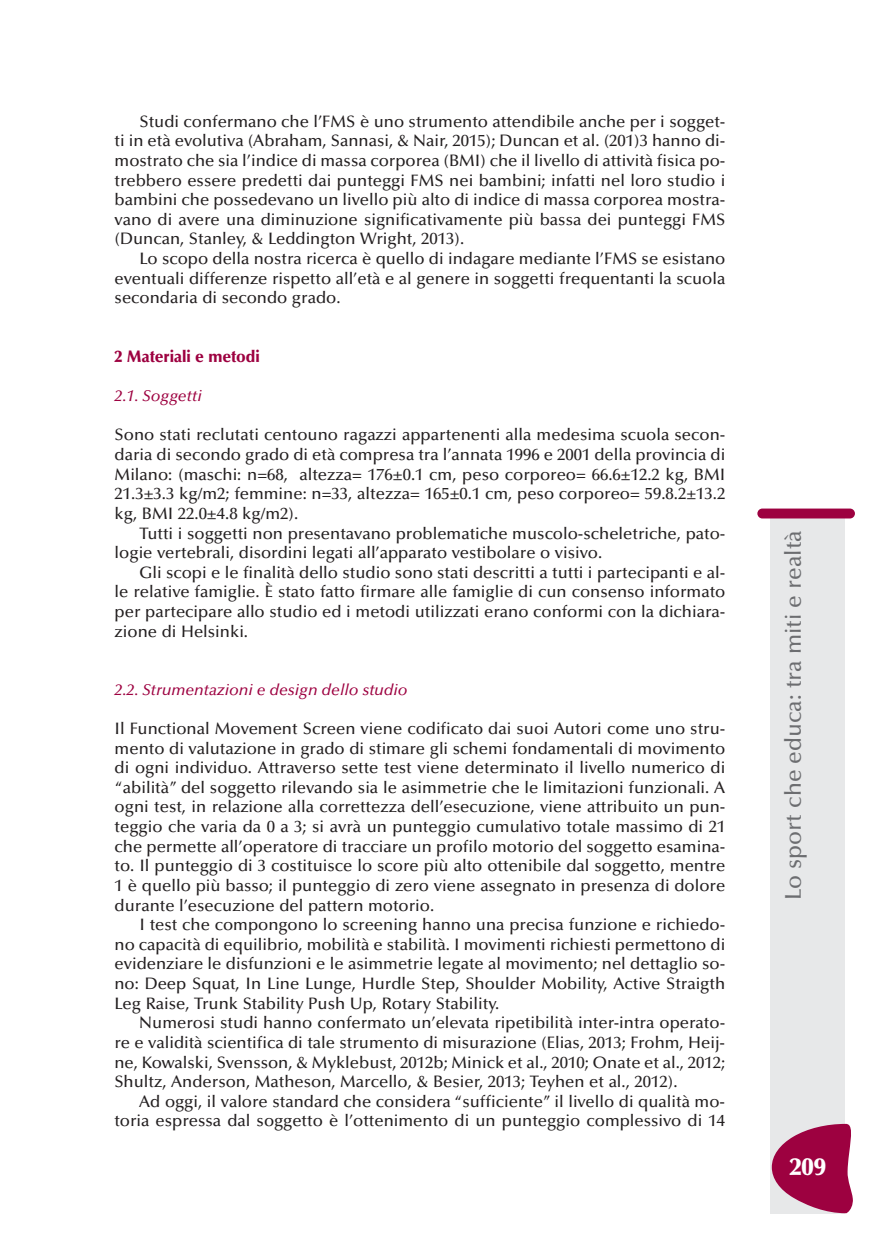
<style>
.page{position:relative;width:869px;height:1241px;background:#fff}
.page>*{position:absolute;margin:0;border:0;box-sizing:border-box;transform-origin:0 0}
.t1{font:900 24.5px "Optima";color:#fff}
.t2{font:500 22.75px "Optima";color:#6c6d70}
.t3{font:500 16.62px/19.6px "Optima";color:#231f20;text-align:justify}
.t4{font:900 16.62px "Optima";color:#9d0140;scale:.95 1}
.t5{font:italic 500 15.75px "Optima";color:#9d0140}
</style>
<div class="page">
<div style="left:770px;top:516px;width:74px;height:697px;background:#e7e8e9"></div>
<div style="left:757px;top:508px;width:97px;height:10px;background:#9d0140;border-radius:5px"></div>
<svg style="left:771px;top:1123px;width:82px;height:89px"></svg>
<p class="t3" style="left:115px;top:113px;width:612px;text-indent:25px">Studi confermano che l’FMS è uno strumento attendibile anche per i sogget&shy;ti in età evolutiva (Abraham, Sannasi, &amp; Nair, 2015); Duncan et al. (201)3 hanno di&shy;mostrato che sia l’indice di massa corporea (BMI) che il livello di attività fisica po&shy;trebbero essere predetti dai punteggi FMS nei bambini; infatti nel loro studio i bambini che possedevano un livello più alto di indice di massa corporea mostra&shy;vano di avere una diminuzione significativamente più bassa dei punteggi FMS (Duncan, Stanley, &amp; Leddington Wright, 2013).</p>
<p class="t3" style="left:115px;top:250px;width:612px;text-indent:25px">Lo scopo della nostra ricerca è quello di indagare mediante l’FMS se esistano eventuali differenze rispetto all’età e al genere in soggetti frequentanti la scuola secondaria di secondo grado.</p>
<p class="t4" style="left:115px;top:350px;width:154px">2 Materiali e metodi</p>
<p class="t5" style="left:115px;top:390px;width:89px">2.1. Soggetti</p>
<p class="t3" style="left:115px;top:426px;width:612px">Sono stati reclutati centouno ragazzi appartenenti alla medesima scuola secon&shy;daria di secondo grado di età compresa tra l’annata 1996 e 2001 della provincia di Milano: (maschi: n=68, altezza= 176±0.1 cm, peso corporeo= 66.6±12.2 kg, BMI 21.3±3.3 kg/m2; femmine: n=33, altezza= 165±0.1 cm, peso corporeo= 59.8.2±13.2 kg, BMI 22.0±4.8 kg/m2).</p>
<p class="t3" style="left:115px;top:525px;width:612px;text-indent:25px">Tutti i soggetti non presentavano problematiche muscolo-scheletriche, pato&shy;logie vertebrali, disordini legati all’apparato vestibolare o visivo.</p>
<p class="t3" style="left:115px;top:564px;width:612px;text-indent:25px">Gli scopi e le finalità dello studio sono stati descritti a tutti i partecipanti e al&shy;le relative famiglie. È stato fatto firmare alle famiglie di cun consenso informato per partecipare allo studio ed i metodi utilizzati erano conformi con la dichiara&shy;zione di Helsinki.</p>
<p class="t5" style="left:115px;top:683px;width:294px">2.2. Strumentazioni e design dello studio</p>
<p class="t3" style="left:114px;top:720px;width:612px">Il Functional Movement Screen viene codificato dai suoi Autori come uno stru&shy;mento di valutazione in grado di stimare gli schemi fondamentali di movimento di ogni individuo. Attraverso sette test viene determinato il livello numerico di “abilità” del soggetto rilevando sia le asimmetrie che le limitazioni funzionali. A ogni test, in relazione alla correttezza dell’esecuzione, viene attribuito un pun&shy;teggio che varia da 0 a 3; si avrà un punteggio cumulativo totale massimo di 21 che permette all’operatore di tracciare un profilo motorio del soggetto esamina&shy;to. Il punteggio di 3 costituisce lo score più alto ottenibile dal soggetto, mentre 1 è quello più basso; il punteggio di zero viene assegnato in presenza di dolore durante l’esecuzione del pattern motorio.</p>
<p class="t3" style="left:114px;top:916px;width:612px;text-indent:25px">I test che compongono lo screening hanno una precisa funzione e richiedo&shy;no capacità di equilibrio, mobilità e stabilità. I movimenti richiesti permettono di evidenziare le disfunzioni e le asimmetrie legate al movimento; nel dettaglio so&shy;no: Deep Squat, In Line Lunge, Hurdle Step, Shoulder Mobility, Active Straigth Leg Raise, Trunk Stability Push Up, Rotary Stability.</p>
<p class="t3" style="left:114px;top:1014px;width:612px;text-indent:25px">Numerosi studi hanno confermato un’elevata ripetibilità inter-intra operato&shy;re e validità scientifica di tale strumento di misurazione (Elias, 2013; Frohm, Heij&shy;ne, Kowalski, Svensson, &amp; Myklebust, 2012b; Minick et al., 2010; Onate et al., 2012; Shultz, Anderson, Matheson, Marcello, &amp; Besier, 2013; Teyhen et al., 2012).</p>
<p class="t3" style="left:114px;top:1092px;width:612px;text-align:right">Ad oggi, il valore standard che considera “sufficiente” il livello di qualità mo&shy;toria espressa dal soggetto è l’ottenimento di un punteggio complessivo di 14</p>
<h2 class="t2" style="left:783px;top:899px;width:371px;rotate:-90deg">Lo sport che educa: tra miti e realtà</h2>
<h1 class="t1" style="left:789px;top:1156px;width:38px">209</h1>
</div>
